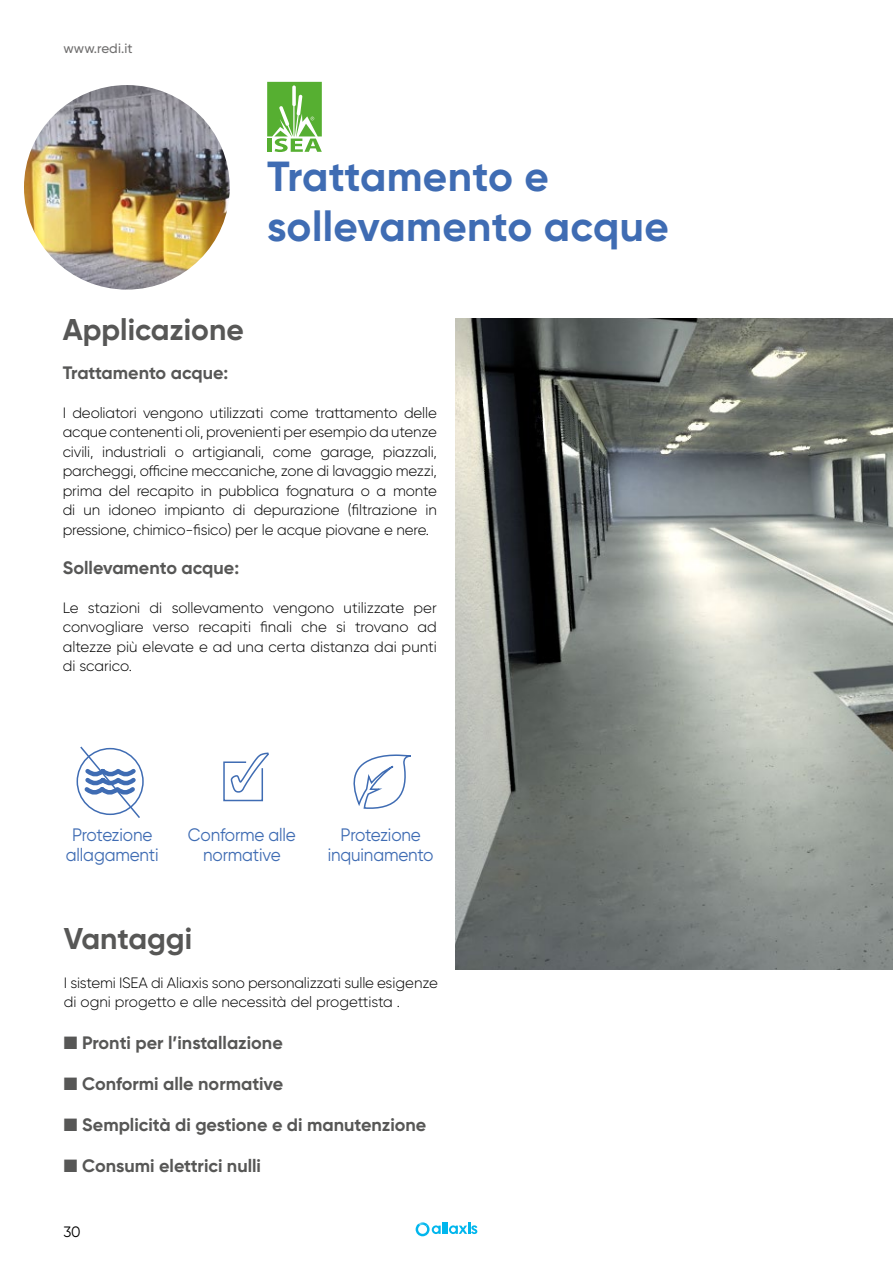
<style>
.page{position:relative;width:893px;height:1263px;background:#fff}
.page>*{position:absolute;margin:0;border:0;box-sizing:border-box;transform-origin:0 0}
.t1{font:700 42px/50.4px "Gilroy";letter-spacing:.01em;color:#3f6cb3}
.t2{font:700 30px "Gilroy";color:#575756}
.t3{font:700 18px "Gilroy";color:#575756}
.t4{font:18px/19.5px "Gilroy";letter-spacing:-.01em;color:#3f6cb3;text-align:center;scale:.95 1}
.t5{font:300 15px/19.5px "Gilroy";letter-spacing:-.01em;color:#000;text-align:justify}
.t6{font:15px "Gilroy";color:#000}
.t7{font:500 13.5px "Gilroy";letter-spacing:.01em;color:#706f6f}
</style>
<div class="page">
<svg style="left:416px;top:1222px;width:61px;height:14px"></svg>
<img style="left:455px;top:319px;width:438px;height:650px">
<svg style="left:79px;top:746px;width:63px;height:72px"></svg>
<svg style="left:353px;top:754px;width:58px;height:55px"></svg>
<svg style="left:223px;top:752px;width:46px;height:50px"></svg>
<svg style="left:267px;top:82px;width:55px;height:70px"></svg>
<img style="left:24px;top:85px;width:206px;height:205px">
<p class="t7" style="left:63px;top:40px;width:71px">www.redi.it</p>
<h1 class="t1" style="left:267px;top:151px;width:403px">Trattamento e sollevamento acque</h1>
<h2 class="t2" style="left:63px;top:310px;width:183px">Applicazione</h2>
<p class="t3" style="left:63px;top:361px;width:167px">Trattamento acque:</p>
<p class="t5" style="left:63px;top:403px;width:376px">I deoliatori vengono utilizzati come trattamento delle acque contenenti oli, provenienti per esempio da utenze civili, industriali o artigianali, come garage, piazzali, parcheggi, officine meccaniche, zone di lavaggio mezzi, prima del recapito in pubblica fognatura o a monte di un idoneo impianto di depurazione (filtrazione in pressione, chimico-fisico) per le acque piovane e nere.</p>
<p class="t3" style="left:63px;top:556px;width:178px">Sollevamento acque:</p>
<p class="t5" style="left:63px;top:598px;width:376px">Le stazioni di sollevamento vengono utilizzate per convogliare verso recapiti finali che si trovano ad altezze più elevate e ad una certa distanza dai punti di scarico.</p>
<p class="t4" style="left:188px;top:825px;width:115px">Conforme alle normative</p>
<p class="t4" style="left:66px;top:825px;width:99px">Protezione allagamenti</p>
<p class="t4" style="left:328px;top:825px;width:113px">Protezione inquinamento</p>
<h2 class="t2" style="left:64px;top:920px;width:130px">Vantaggi</h2>
<p class="t5" style="left:64px;top:973px;width:376px">I sistemi ISEA di Aliaxis sono personalizzati sulle esigenze di ogni progetto e alle necessità del progettista .</p>
<p class="t3" style="left:64px;top:1031px;width:221px">■ Pronti per l’installazione</p>
<p class="t3" style="left:64px;top:1072px;width:221px">■ Conformi alle normative</p>
<p class="t3" style="left:64px;top:1113px;width:364px">■ Semplicità di gestione e di manutenzione</p>
<p class="t3" style="left:64px;top:1154px;width:199px">■ Consumi elettrici nulli</p>
<p class="t6" style="left:63px;top:1223px;width:19px">30</p>
</div>
